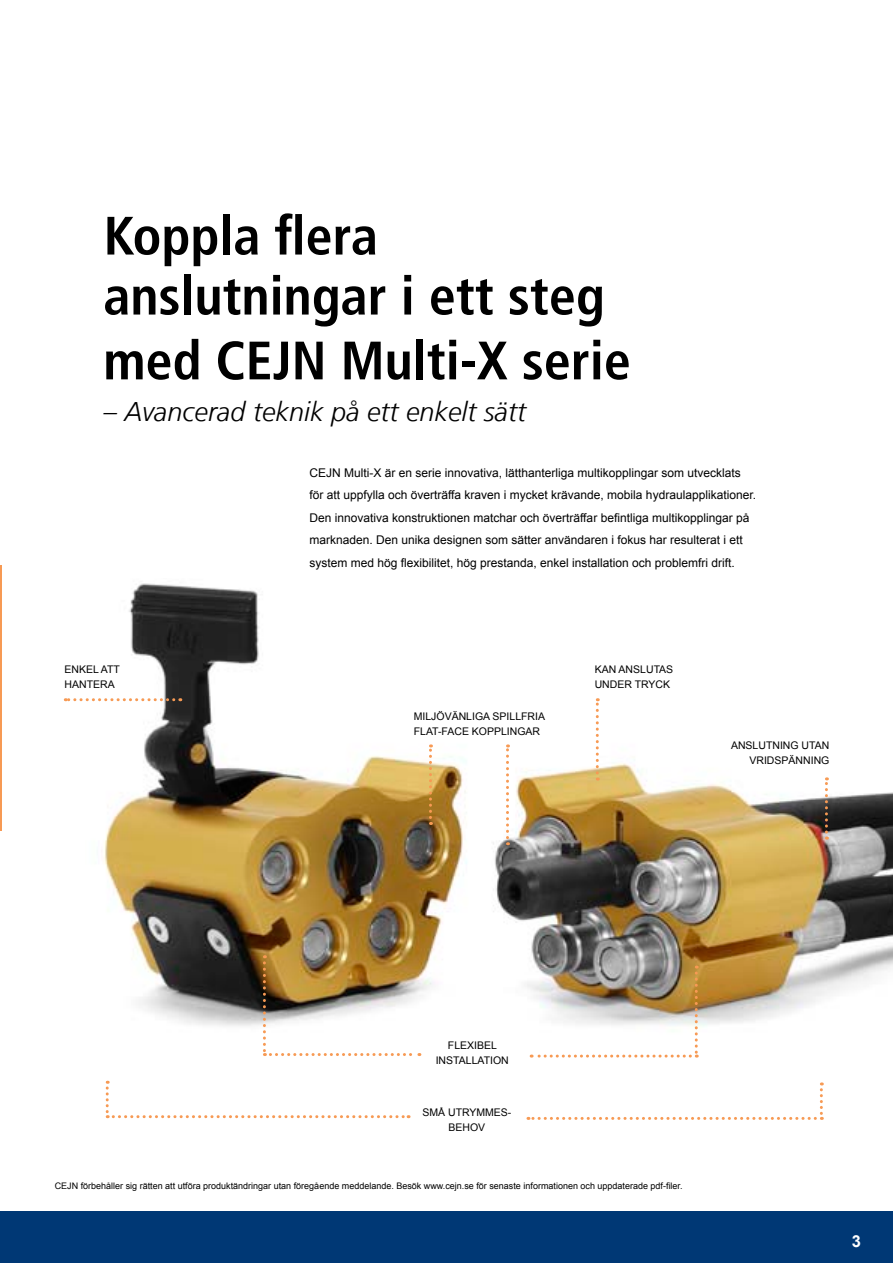
<style>
.page{position:relative;width:893px;height:1263px;background:#fff}
.page>*{position:absolute;margin:0;border:0;box-sizing:border-box;transform-origin:0 0}
.t1{font:700 condensed 54px/60px "Frutiger LT Com";color:#000}
.t2{font:italic 300 27px "Frutiger LT Com";color:#000}
.t3{font:700 16.5px "Arial";color:#fff}
.t4{font:12px/22.5px "Arial";color:#000}
.t5{font:10.5px/15px "Arial";color:#000}
.t6{font:9px "Arial";color:#000}
</style>
<div class="page">
<img style="left:87px;top:583px;width:806px;height:475px">
<svg style="left:429px;top:744px;width:3px;height:81px"></svg>
<img style="left:263px;top:955px;width:157px;height:101px">
<img style="left:531px;top:965px;width:167px;height:92px">
<svg style="left:65px;top:698px;width:109px;height:3px"></svg>
<svg style="left:506px;top:744px;width:3px;height:101px"></svg>
<svg style="left:596px;top:698px;width:3px;height:82px"></svg>
<svg style="left:106px;top:1081px;width:303px;height:37px"></svg>
<svg style="left:528px;top:1082px;width:295px;height:38px"></svg>
<div style="left:0;top:1212px;width:893px;height:51px;background:#003875"></div>
<hr style="left:0;top:565px;width:1px;height:266px;background:#f79a54">
<svg style="left:825px;top:777px;width:3px;height:63px"></svg>
<h1 class="t1" style="left:103px;top:206px;width:503px">Koppla flera anslutningar i ett steg</h1>
<h1 class="t1" style="left:103px;top:331px;width:529px">med CEJN Multi-X serie</h1>
<h2 class="t2" style="left:103px;top:396px;width:424px">– Avancerad teknik på ett enkelt sätt</h2>
<p class="t5" style="left:65px;top:662px;width:57px">En kel att hantera</p>
<p class="t4" style="left:309px;top:462px;width:448px">CEJN Multi-X är en serie innovativa, lätthanterliga multikopplingar som utvecklats för att uppfylla och överträffa kraven i mycket krävande, mobila hydraulapplikationer.<br>Den innovativa konstruktionen matchar och överträffar befintliga multikopplingar på marknaden. Den unika designen som sätter användaren i fokus har resulterat i ett system med hög flexibilitet, hög prestanda, enkel installation och problemfri drift.</p>
<p class="t5" style="left:414px;top:709px;width:133px">miljövänliga spillfria flat-face kopplin gar</p>
<p class="t5" style="left:595px;top:662px;width:80px">kan an slutas unde</p>
<p class="t5" style="left:624px;top:677px;width:47px">r tryc k</p>
<p class="t5" style="left:731px;top:738px;width:100px;text-align:right">Anslutn ing utan vridspänn ing</p>
<p class="t5" style="left:436px;top:1038px;width:73px;text-align:center">flexibel installation</p>
<p class="t5" style="left:422px;top:1105px;width:63px">små utrymme</p>
<p class="t5" style="left:501px;top:1105px;width:12px">s-</p>
<p class="t5" style="left:449px;top:1120px;width:38px">behov</p>
<p class="t6" style="left:55px;top:1180px;width:629px">CEJN förbehåller sig rätten att utföra produktändringar utan föregående meddelande. Besök www.cejn.se för senaste informationen och uppdaterade pdf-filer.</p>
<h3 class="t3" style="left:852px;top:1230px;width:11px">3</h3>
</div>
